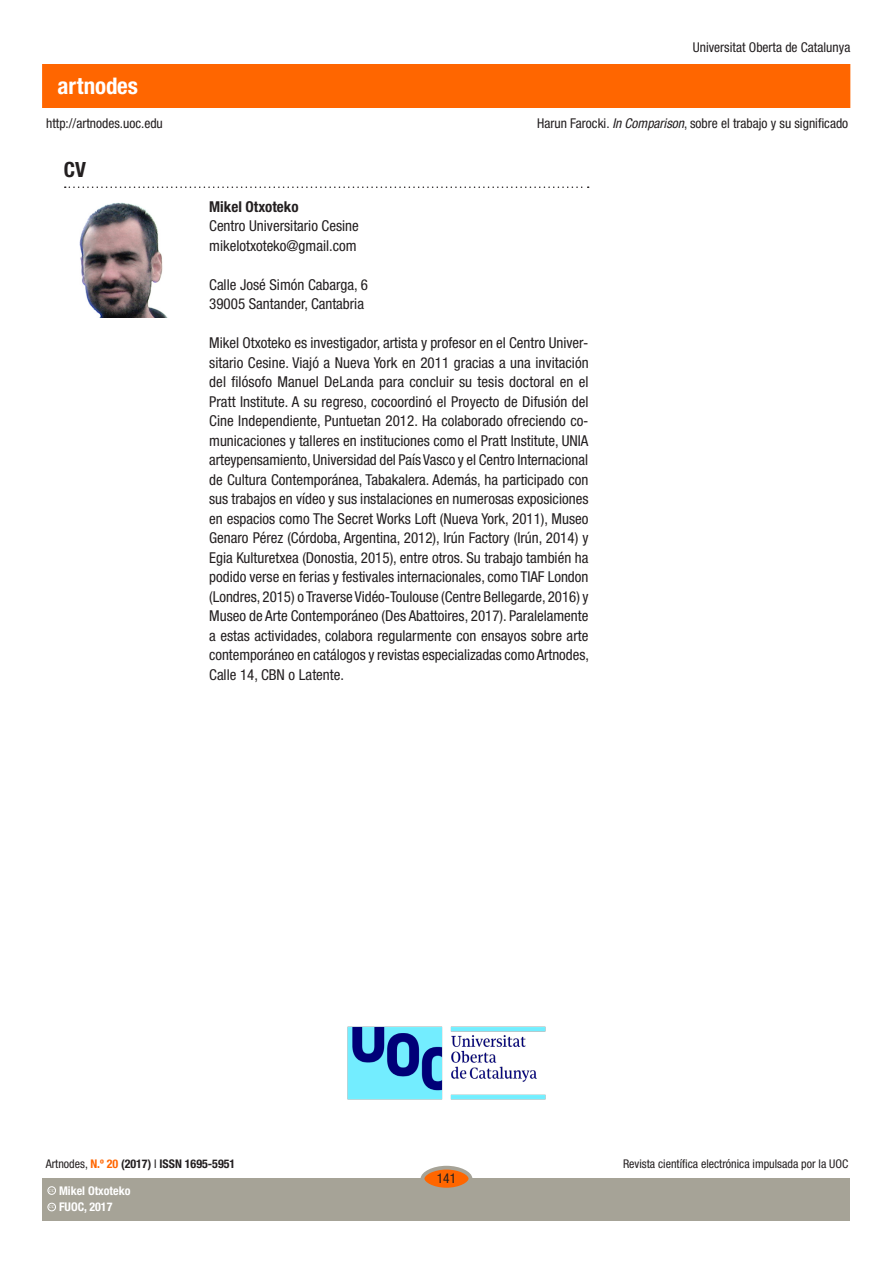
<style>
.page{position:relative;width:893px;height:1263px;background:#fff}
.page>*{position:absolute;margin:0;border:0;box-sizing:border-box;transform-origin:0 0}
.t1{font:700 condensed 22.95px "Helvetica Neue LT Std";color:#fff}
.t2{font:700 condensed 21px "Helvetica Neue LT Std";color:#231f20}
.text_general_primerp{font:condensed 15px/19.5px "Helvetica Neue LT Std";color:#231f20;text-align:justify}
.text_general{font:700 condensed 15px "Helvetica Neue LT Std";color:#231f20}
.t3{font:condensed 13.5px "Helvetica Neue LT Std";color:#231f20}
.t4{font:condensed 12px "Helvetica Neue LT Std";color:#231f20}
.t5{font:700 condensed 12px "Helvetica Neue LT Std";color:#231f20}
.t6{font:700 condensed 12px "Helvetica Neue LT Std";color:#fff}
.t7{font:600 3.9px "Adobe Caslon Pro";color:#fff}
.s1{font-style:italic}
.s2{font-weight:400}
.s3{color:#f60}
</style>
<div class="page">
<div style="left:43px;top:65px;width:807px;height:42px;background:#f60"></div>
<img style="left:347px;top:1026px;width:199px;height:74px">
<div style="left:43px;top:1178px;width:807px;height:42px;background:#a6a397"></div>
<div style="left:422px;top:1168px;width:48px;height:21px;background:#f60;border-radius:50%"></div>
<div style="left:421px;top:1166px;width:51px;height:25px;border:4px solid #a6a397;border-radius:50%"></div>
<div style="left:48px;top:1203px;width:8px;height:8px;border:1px solid #fff;border-radius:50%"></div>
<div style="left:48px;top:1186px;width:8px;height:8px;border:1px solid #fff;border-radius:50%"></div>
<img style="left:79px;top:202px;width:88px;height:115px">
<svg style="left:65px;top:186px;width:524px;height:2px"></svg>
<h1 class="t1" style="left:58px;top:72px;width:82px">artnodes</h1>
<p class="t3" style="left:46px;top:115px;width:118px">http://artnodes.uoc.edu</p>
<p class="t2" style="left:64px;top:156px;width:24px">CV</p>
<p class="t3" style="left:693px;top:40px;width:159px">Universitat Oberta de Catalunya</p>
<p class="t3" style="left:537px;top:115px;width:312px">Harun Farocki. <span class="s1">In Comparison</span>, sobre el trabajo y su significado</p>
<p class="text_general" style="left:209px;top:197px;width:91px">Mikel Otxoteko</p>
<p class="text_general_primerp" style="left:209px;top:216px;width:151px">Centro Universitario Cesine</p>
<p class="text_general_primerp" style="left:209px;top:236px;width:149px">mikelotxoteko@gmail.com</p>
<p class="text_general_primerp" style="left:209px;top:275px;width:160px">Calle José Simón Cabarga, 6</p>
<p class="text_general_primerp" style="left:209px;top:294px;width:156px">39005 Santander, Cantabria</p>
<p class="text_general_primerp" style="left:209px;top:333px;width:381px">Mikel Otxoteko es investigador, artista y profesor en el Centro Univer&shy;sitario Cesine. Viajó a Nueva York en 2011 gracias a una invitación del filósofo Manuel DeLanda para concluir su tesis doctoral en el Pratt Institute. A su regreso, cocoordinó el Proyecto de Difusión del Cine Independiente, Puntuetan 2012. Ha colaborado ofreciendo co&shy;municaciones y talleres en instituciones como el Pratt Institute, UNIA arteypensamiento, Universidad del País Vasco y el Centro Internacional de Cultura Contemporánea, Tabakalera. Además, ha participado con sus trabajos en vídeo y sus instalaciones en numerosas exposiciones en espacios como The Secret Works Loft (Nueva York, 2011), Museo Genaro Pérez (Córdoba, Argentina, 2012), Irún Factory (Irún, 2014) y Egia Kulturetxea (Donostia, 2015), entre otros. Su trabajo también ha podido verse en ferias y festivales internacionales, como TIAF London (Londres, 2015) o Traverse Vidéo-Toulouse (Centre Bellegarde, 2016) y Museo de Arte Contemporáneo (Des Abattoires, 2017). Paralelamente a estas actividades, colabora regularmente con ensayos sobre arte contemporáneo en catálogos y revistas especializadas como Artnodes, Calle 14, CBN o Latente.</p>
<p class="t5" style="left:46px;top:1157px;width:191px"><span class="s2">Artnodes,</span> <span class="s3">N.º 20</span> (2017) <span class="s2">I</span> ISSN 1695-5951</p>
<p class="t7" style="left:49px;top:1205px;width:7px">CC</p>
<p class="t6" style="left:59px;top:1200px;width:55px">FUOC, 2017</p>
<p class="t6" style="left:59px;top:1183px;width:73px">Mikel Otxoteko</p>
<p class="t7" style="left:49px;top:1188px;width:7px">CC</p>
<p class="t3" style="left:437px;top:1171px;width:21px">141</p>
<p class="t4" style="left:623px;top:1157px;width:227px">Revista científica electrónica impulsada por la UOC</p>
</div>
